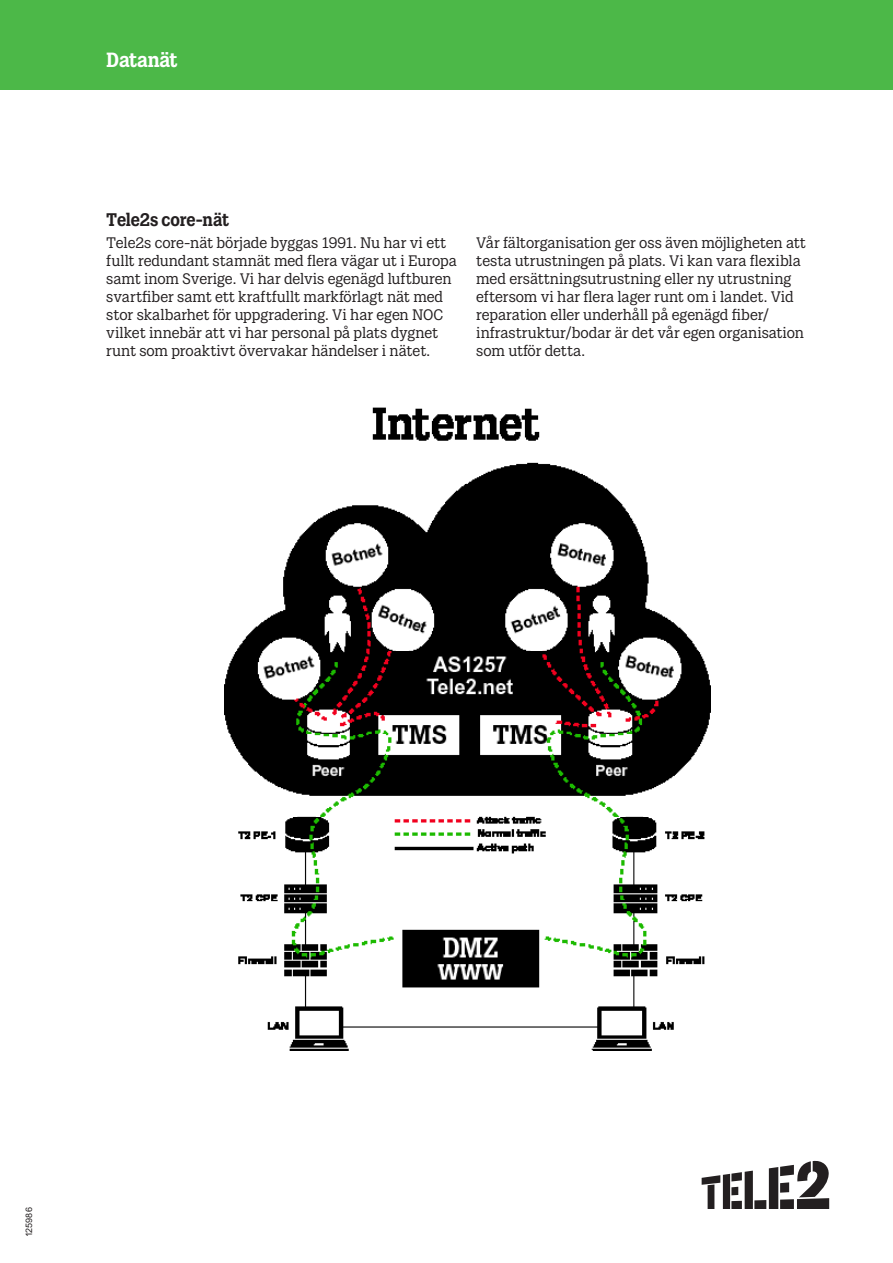
<style>
.page{position:relative;width:893px;height:1263px;background:#fff}
.page>*{position:absolute;margin:0;border:0;box-sizing:border-box;transform-origin:0 0}
.t1{font:700 20.25px "Tele 2 Slab";letter-spacing:-.01em;color:#fff}
.t2{font:700 18px "Tele 2 Slab";letter-spacing:-.01em;color:#231f20}
.t3{font:15px/18px "Tele 2 Slab";letter-spacing:-.005em;color:#231f20}
.t4{font:9px "Arial MT Std";letter-spacing:.01em;color:#231f20}
</style>
<div class="page">
<svg style="left:702px;top:1170px;width:51px;height:39px"></svg>
<div style="left:754px;top:1200px;width:12px;height:9px;background:#231f20"></div>
<svg style="left:769px;top:1161px;width:60px;height:48px"></svg>
<div style="left:0;top:0;width:893px;height:89px;background:#4cb848"></div>
<img style="left:225px;top:407px;width:486px;height:643px">
<h1 class="t1" style="left:106px;top:48px;width:73px">Datanät</h1>
<p class="t2" style="left:106px;top:209px;width:124px">Tele2s core-nät</p>
<p class="t3" style="left:106px;top:234px;width:352px">Tele2s core-nät började byggas 1991. Nu har vi ett fullt redundant stamnät med flera vägar ut i Europa samt inom Sverige. Vi har delvis egenägd luftburen svartfiber samt ett kraftfullt markförlagt nät med stor skalbarhet för uppgradering. Vi har egen NOC vilket innebär att vi har personal på plats dygnet runt som proaktivt övervakar händelser i nätet.</p>
<p class="t3" style="left:476px;top:234px;width:331px">Vår fältorganisation ger oss även möjligheten att testa utrustningen på plats. Vi kan vara flexibla med ersättningsutrustning eller ny utrustning eftersom vi har flera lager runt om i landet. Vid reparation eller underhåll på egenägd fiber/ infrastruktur/bodar är det vår egen organisation som utför detta.</p>
<p class="t4" style="left:24px;top:1237px;width:32px;rotate:-90deg">125986</p>
</div>
